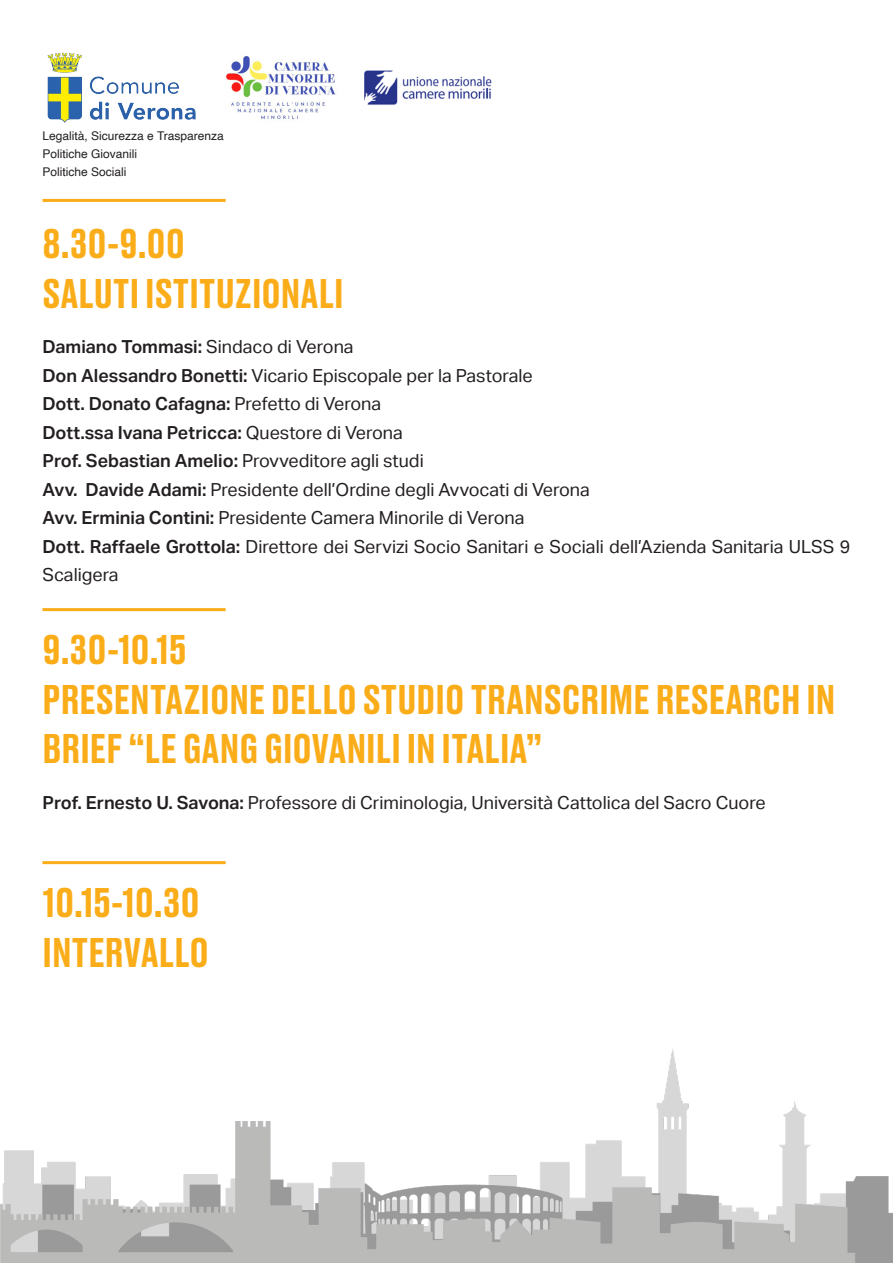
<style>
.page{position:relative;width:893px;height:1263px;background:#fff}
.page>*{position:absolute;margin:0;border:0;box-sizing:border-box;transform-origin:0 0}
.t1{font:500 39px/49.5px "Druk Text Trial";color:#faad19}
.t2{font:18px/28.5px "Aktiv Grotesk";color:#231f20}
.t3{font:600 18px "Aktiv Grotesk";color:#231f20}
.t4{font:12px/18px "Helvetica";color:#231f20}
.s1{font-weight:400}
.s2{font-weight:600}
</style>
<div class="page">
<img style="left:47px;top:52px;width:149px;height:71px">
<img style="left:226px;top:56px;width:110px;height:64px">
<img style="left:365px;top:70px;width:127px;height:35px">
<hr style="left:43px;top:199px;width:183px;height:3px;background:#faad19">
<hr style="left:43px;top:608px;width:183px;height:3px;background:#faad19">
<hr style="left:43px;top:861px;width:183px;height:3px;background:#faad19">
<img style="left:0;top:1049px;width:893px;height:214px">
<p class="t4" style="left:43px;top:127px;width:183px">Legalità, Sicurezza e Trasparenza<br>Politiche Giovanili<br>Politiche Sociali</p>
<p class="t1" style="left:43px;top:223px;width:144px">8.30-9.00</p>
<p class="t1" style="left:43px;top:272px;width:303px">SALUTI ISTITUZIONALI</p>
<p class="t3" style="left:43px;top:336px;width:313px">Damiano Tommasi: <span class="s1">Sindaco di Verona</span></p>
<p class="t2" style="left:43px;top:361px;width:492px"><span class="s2">Don Alessandro Bonetti:</span> Vicario Episcopale per la Pastorale</p>
<p class="t3" style="left:43px;top:393px;width:340px">Dott. Donato Cafagna: <span class="s1">Prefetto di Verona</span></p>
<p class="t3" style="left:43px;top:422px;width:362px">Dott.ssa Ivana Petricca: <span class="s1">Questore di Verona</span></p>
<p class="t3" style="left:43px;top:450px;width:383px">Prof. Sebastian Amelio: <span class="s1">Provveditore agli studi</span></p>
<p class="t2" style="left:43px;top:475px;width:549px"><span class="s2">Avv. Davide Adami:</span> Presidente dell’Ordine degli Avvocati di Verona</p>
<p class="t2" style="left:43px;top:504px;width:484px"><span class="s2">Avv. Erminia Contini:</span> Presidente Camera Minorile di Verona</p>
<p class="t2" style="left:43px;top:532px;width:809px"><span class="s2">Dott. Raffaele Grottola:</span> Direttore dei Servizi Socio Sanitari e Sociali dell’Azienda Sanitaria ULSS 9<br>Scaligera</p>
<p class="t1" style="left:43px;top:628px;width:145px">9.30-10.15</p>
<p class="t1" style="left:43px;top:678px;width:794px">PRESENTAZIONE DELLO STUDIO TRANSCRIME RESEARCH IN<br>BRIEF “LE GANG GIOVANILI IN ITALIA”</p>
<p class="t2" style="left:43px;top:788px;width:725px"><span class="s2">Prof. Ernesto U. Savona:</span> Professore di Criminologia, Università Cattolica del Sacro Cuore</p>
<p class="t1" style="left:43px;top:881px;width:159px">10.15-10.30</p>
<p class="t1" style="left:43px;top:931px;width:168px">INTERVALLO</p>
</div>
